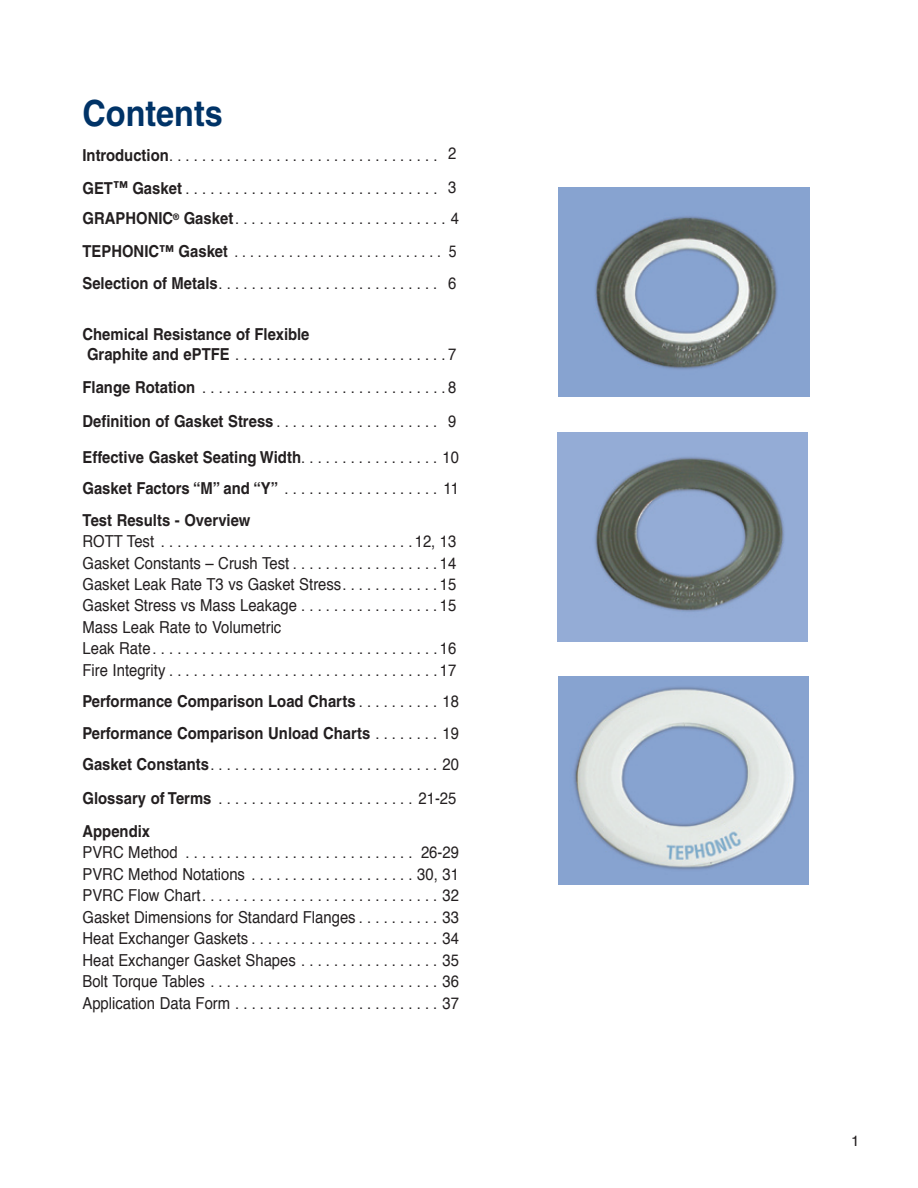
<style>
.page{position:relative;width:918px;height:1188px;background:#fff}
.page>*{position:absolute;margin:0;border:0;box-sizing:border-box;transform-origin:0 0}
.t1{font:700 36px "Helvetica";color:#003367;scale:.9 1}
.t2{font:16.5px/21.5px "Helvetica";color:#231f20;scale:.9 1}
.t3{font:700 16.5px/31.5px "Helvetica";color:#231f20;text-align:justify;scale:.9 1}
.t4{font:15px "Helvetica";color:#231f20}
.s1{font-weight:700}
.s2{font-weight:400}
</style>
<div class="page">
<img style="left:559px;top:188px;width:250px;height:208px">
<img style="left:557px;top:433px;width:251px;height:208px">
<img style="left:558px;top:676px;width:250px;height:209px">
<h1 class="t1" style="left:82px;top:91px;width:157px">Contents</h1>
<p class="t2" style="left:82px;top:140px;width:417px;line-height:33.3px"><span class="s1">Introduction</span>. . . . . . . . . . . . . . . . . . . . . . . . . . . . . . . . . 2<br><span class="s1">GET™ Gasket</span> . . . . . . . . . . . . . . . . . . . . . . . . . . . . . . . 3</p>
<p class="t2" style="left:82px;top:203px;width:420px;line-height:33.3px"><span class="s1">GRAPHONIC</span><sup>®</sup> <span class="s1">Gasket</span>. . . . . . . . . . . . . . . . . . . . . . . . . . 4<br><span class="s1">TEPHONIC™ Gasket</span> . . . . . . . . . . . . . . . . . . . . . . . . . . . 5</p>
<p class="t2" style="left:82px;top:273px;width:417px"><span class="s1">Selection of Metals</span>. . . . . . . . . . . . . . . . . . . . . . . . . . . 6</p>
<p class="t3" style="left:83px;top:324px;width:417px;line-height:19.8px">Chemical Resistance of Flexible<br>Graphite and ePTFE <span class="s2">. . . . . . . . . . . . . . . . . . . . . . . . . . 7</span></p>
<p class="t2" style="left:83px;top:372px;width:417px;line-height:33.3px"><span class="s1">Flange Rotation</span> . . . . . . . . . . . . . . . . . . . . . . . . . . . . . . 8<br><span class="s1">Definition of Gasket Stress</span> . . . . . . . . . . . . . . . . . . . . 9</p>
<p class="t3" style="left:82px;top:441px;width:420px">Effective Gasket Seating Width<span class="s2">. . . . . . . . . . . . . . . . . 10<br></span>Gasket Factors “M” and “Y” <span class="s2">. . . . . . . . . . . . . . . . . . . 11<br></span>Test Results - Overview</p>
<p class="t2" style="left:83px;top:532px;width:417px">ROTT Test . . . . . . . . . . . . . . . . . . . . . . . . . . . . . . . 12, 13<br>Gasket Constants – Crush Test . . . . . . . . . . . . . . . . . . 14<br>Gasket Leak Rate T3 vs Gasket Stress. . . . . . . . . . . . 15<br>Gasket Stress vs Mass Leakage . . . . . . . . . . . . . . . . . 15<br>Mass Leak Rate to Volumetric<br>Leak Rate. . . . . . . . . . . . . . . . . . . . . . . . . . . . . . . . . . . 16<br>Fire Integrity . . . . . . . . . . . . . . . . . . . . . . . . . . . . . . . . . 17</p>
<p class="t3" style="left:83px;top:686px;width:420px">Performance Comparison Load Charts <span class="s2">. . . . . . . . . . 18<br></span>Performance Comparison Unload Charts <span class="s2">. . . . . . . . 19<br></span>Gasket Constants<span class="s2">. . . . . . . . . . . . . . . . . . . . . . . . . . . . 20</span></p>
<p class="t2" style="left:82px;top:782px;width:417px;line-height:33.3px"><span class="s1">Glossary of Terms</span> . . . . . . . . . . . . . . . . . . . . . . . . 21-25<br><span class="s1">Appendix</span></p>
<p class="t2" style="left:82px;top:843px;width:420px;text-align:justify">PVRC Method . . . . . . . . . . . . . . . . . . . . . . . . . . . . 26-29<br>PVRC Method Notations . . . . . . . . . . . . . . . . . . . . 30, 31<br>PVRC Flow Chart. . . . . . . . . . . . . . . . . . . . . . . . . . . . . 32<br>Gasket Dimensions for Standard Flanges . . . . . . . . . . 33<br>Heat Exchanger Gaskets . . . . . . . . . . . . . . . . . . . . . . . 34<br>Heat Exchanger Gasket Shapes . . . . . . . . . . . . . . . . . 35<br>Bolt Torque Tables . . . . . . . . . . . . . . . . . . . . . . . . . . . . 36<br>Application Data Form . . . . . . . . . . . . . . . . . . . . . . . . . 37</p>
<p class="t4" style="left:851px;top:1130px;width:10px">1</p>
</div>
